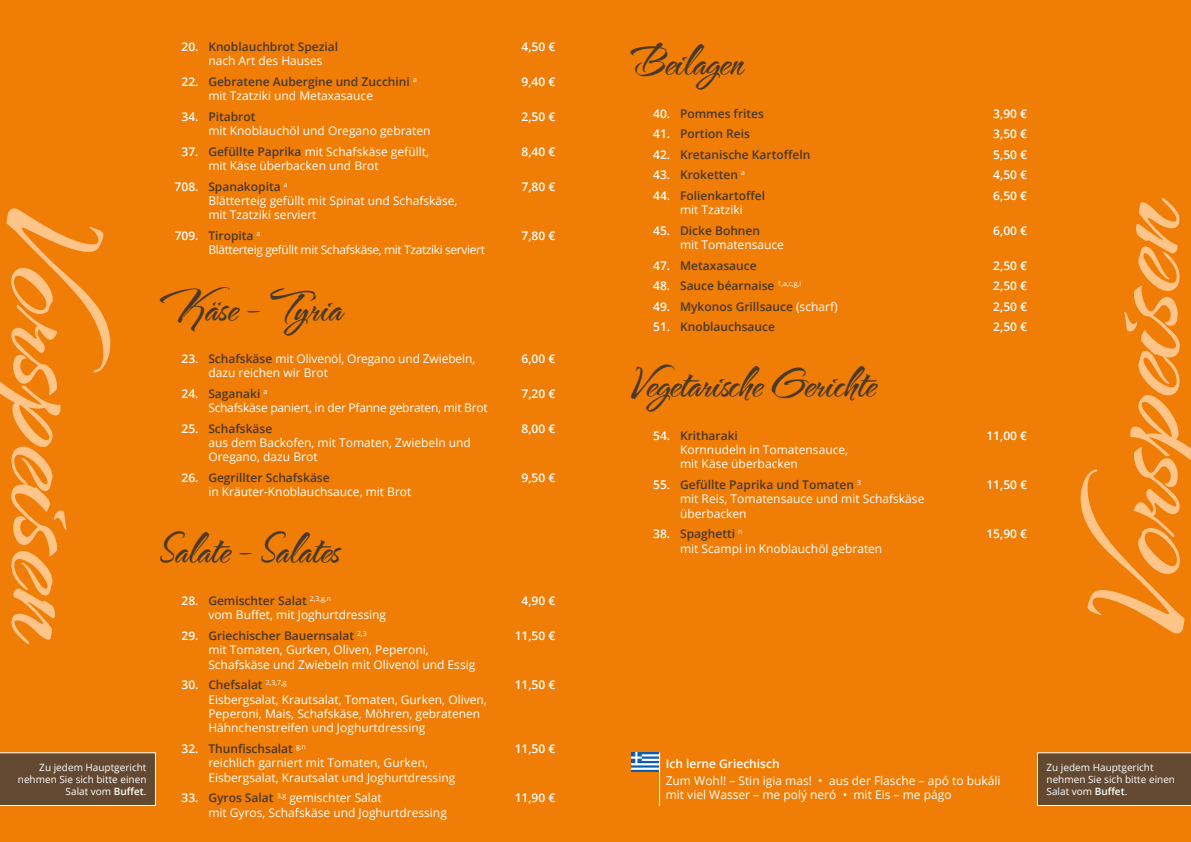
<style>
.page{position:relative;width:1191px;height:842px;background:#ef7d06}
.page>*{position:absolute;margin:0;border:0;box-sizing:border-box;transform-origin:0 0}
.t1{font:145px "The Nauti Gal ROB";color:#ffc487;scale:1.25 1}
.t2{font:48px "The Nauti Gal ROB";color:#4a3828}
.t3{font:12px/14.4px "Open Sans";color:#fff}
.t4{font:600 12px/14.4px "Open Sans";color:#4a3828}
.t5{font:600 12px "Open Sans";color:#fff}
.t6{font:12px/14.4px "Open Sans";letter-spacing:-.03em;color:#fff}
.t7{font:12px/14.4px "Open Sans";letter-spacing:-.02em;color:#fff}
.t8{font:10px/12px "Open Sans";color:#fff}
.s1{color:#fff}
.s2{font-weight:400;color:#fff}
.s3{font-weight:600}
.s4{font-weight:600;color:#4a3828}
</style>
<div class="page">
<img style="left:631px;top:752px;width:28px;height:19px">
<hr style="left:659px;top:752px;width:1px;height:54px;background:#fff">
<div style="left:1037px;top:752px;width:154px;height:54px;background:#634931"></div>
<div style="left:0;top:752px;width:156px;height:54px;background:#634931"></div>
<p class="t4" style="left:208px;top:39px;width:131px;text-indent:-27px"><span class="s1">20.</span> Knoblauchbrot Spezial <span class="s2">nach Art des Hauses</span></p>
<p class="t5" style="left:521px;top:38px;width:35px">4,50 €</p>
<p class="t4" style="left:208px;top:74px;width:210px;text-indent:-27px"><span class="s1">22.</span> Gebratene Aubergine und Zucchini <sup>a </sup><span class="s2">mit Tzatziki und Metaxasauce</span></p>
<p class="t5" style="left:521px;top:73px;width:35px">9,40 €</p>
<p class="t3" style="left:208px;top:109px;width:224px;text-indent:-27px"><span class="s3">34.</span> <span class="s4">Pitabrot<br></span>mit Knoblauchöl und Oregano gebraten</p>
<p class="t5" style="left:521px;top:108px;width:35px">2,50 €</p>
<p class="t3" style="left:208px;top:144px;width:222px;text-indent:-27px"><span class="s3">37.</span> <span class="s4">Gefüllte Paprika</span> mit Schafskäse gefüllt, mit Käse überbacken und Brot</p>
<p class="t5" style="left:521px;top:143px;width:35px">8,40 €</p>
<p class="t3" style="left:208px;top:179px;width:251px;text-indent:-34px"><span class="s3">708.</span> <span class="s4">Spanakopita</span> <sup>a<br></sup>Blätterteig gefüllt mit Spinat und Schafskäse, mit Tzatziki serviert</p>
<p class="t5" style="left:521px;top:178px;width:35px">7,80 €</p>
<p class="t6" style="left:208px;top:228px;width:278px;text-indent:-34px"><span class="s3">709.</span> <span class="s4">Tiropita</span> <sup>a<br></sup>Blätterteig gefüllt mit Schafskäse, mit Tzatziki serviert</p>
<p class="t5" style="left:521px;top:227px;width:35px">7,80 €</p>
<h2 class="t2" style="left:160px;top:281px;width:183px">Käse – Tyria</h2>
<h2 class="t2" style="left:631px;top:36px;width:113px">Beilagen</h2>
<p class="t4" style="left:653px;top:106px;width:112px"><span class="s1">40.</span> Pommes frites</p>
<p class="t5" style="left:993px;top:105px;width:35px">3,90 €</p>
<p class="t4" style="left:653px;top:126px;width:98px"><span class="s1">41.</span> Portion Reis</p>
<p class="t5" style="left:993px;top:126px;width:35px">3,50 €</p>
<p class="t4" style="left:653px;top:147px;width:159px"><span class="s1">42.</span> Kretanische Kartoffeln</p>
<p class="t5" style="left:993px;top:146px;width:35px">5,50 €</p>
<p class="t4" style="left:653px;top:167px;width:93px"><span class="s1">43.</span> Kroketten <sup>a</sup></p>
<p class="t5" style="left:993px;top:167px;width:35px">4,50 €</p>
<p class="t4" style="left:653px;top:188px;width:113px;text-align:center"><span class="s1">44.</span> Folienkartoffel <span class="s2">mit Tzatziki</span></p>
<p class="t5" style="left:993px;top:187px;width:35px">6,50 €</p>
<p class="t3" style="left:680px;top:223px;width:105px;text-indent:-27px"><span class="s3">45.</span> <span class="s4">Dicke Bohnen<br></span>mit Tomatensauce</p>
<p class="t5" style="left:993px;top:222px;width:35px">6,00 €</p>
<p class="t4" style="left:653px;top:258px;width:105px"><span class="s1">47.</span> Metaxasauce</p>
<p class="t5" style="left:993px;top:257px;width:35px">2,50 €</p>
<p class="t4" style="left:653px;top:278px;width:149px"><span class="s1">48.</span> Sauce béarnaise <sup>1,a,c,g,i</sup></p>
<p class="t5" style="left:993px;top:277px;width:35px">2,50 €</p>
<p class="t4" style="left:653px;top:299px;width:186px"><span class="s1">49.</span> Mykonos Grillsauce <span class="s2">(scharf)</span></p>
<p class="t5" style="left:993px;top:298px;width:35px">2,50 €</p>
<p class="t4" style="left:653px;top:319px;width:123px"><span class="s1">51.</span> Knoblauchsauce</p>
<p class="t5" style="left:993px;top:318px;width:35px">2,50 €</p>
<h1 class="t1" style="left:131px;top:210px;width:349px;rotate:90deg">Vorspeisen</h1>
<h1 class="t1" style="left:1060px;top:632px;width:349px;rotate:-90deg">Vorspeisen</h1>
<p class="t3" style="left:208px;top:351px;width:268px;text-indent:-27px"><span class="s3">23.</span> <span class="s4">Schafskäse</span> mit Olivenöl, Oregano und Zwiebeln, dazu reichen wir Brot</p>
<p class="t5" style="left:521px;top:350px;width:35px">6,00 €</p>
<p class="t7" style="left:208px;top:386px;width:281px;text-indent:-27px"><span class="s3">24.</span> <span class="s4">Saganaki</span> <sup>a<br></sup>Schafskäse paniert, in der Pfanne gebraten, mit Brot</p>
<p class="t5" style="left:521px;top:385px;width:35px">7,20 €</p>
<p class="t3" style="left:208px;top:421px;width:264px;text-indent:-27px"><span class="s3">25.</span> <span class="s4">Schafskäse<br></span>aus dem Backofen, mit Tomaten, Zwiebeln und<br>Oregano, dazu Brot</p>
<p class="t5" style="left:521px;top:420px;width:35px">8,00 €</p>
<p class="t3" style="left:208px;top:470px;width:205px;text-indent:-27px"><span class="s3">26.</span> <span class="s4">Gegrillter Schafskäse<br></span>in Kräuter-Knoblauchsauce, mit Brot</p>
<p class="t5" style="left:521px;top:469px;width:35px">9,50 €</p>
<h2 class="t2" style="left:631px;top:358px;width:245px">Vegetarische Gerichte</h2>
<p class="t3" style="left:680px;top:428px;width:169px;text-indent:-27px"><span class="s3">54.</span> <span class="s4">Kritharaki<br></span>Kornnudeln in Tomatensauce, mit Käse überbacken</p>
<p class="t5" style="left:986px;top:427px;width:42px">11,00 €</p>
<p class="t3" style="left:680px;top:477px;width:246px;text-indent:-27px"><span class="s3">55.</span> <span class="s4">Gefüllte Paprika und Tomaten</span> <sup>3<br></sup>mit Reis, Tomatensauce und mit Schafskäse überbacken</p>
<p class="t5" style="left:986px;top:476px;width:42px">11,50 €</p>
<p class="t3" style="left:680px;top:526px;width:204px;text-indent:-27px"><span class="s3">38.</span> <span class="s4">Spaghetti</span> <sup>n<br></sup>mit Scampi in Knoblauchöl gebraten</p>
<p class="t5" style="left:986px;top:526px;width:42px">15,90 €</p>
<h2 class="t2" style="left:160px;top:523px;width:181px">Salate – Salates</h2>
<p class="t3" style="left:208px;top:593px;width:179px;text-indent:-27px"><span class="s3">28.</span> <span class="s4">Gemischter Salat</span> <sup>2,3,g,n<br></sup>vom Buffet, mit Joghurtdressing</p>
<p class="t5" style="left:521px;top:592px;width:35px">4,90 €</p>
<p class="t3" style="left:208px;top:628px;width:268px;text-indent:-27px"><span class="s3">29.</span> <span class="s4">Griechischer Bauernsalat</span> <sup>2,3<br></sup>mit Tomaten, Gurken, Oliven, Peperoni,<br>Schafskäse und Zwiebeln mit Olivenöl und Essig</p>
<p class="t5" style="left:515px;top:627px;width:42px">11,50 €</p>
<p class="t3" style="left:208px;top:677px;width:280px;text-indent:-27px"><span class="s3">30.</span> <span class="s4">Chefsalat</span> <sup>2,3,7,g<br></sup>Eisbergsalat, Krautsalat, Tomaten, Gurken, Oliven, Peperoni, Mais, Schafskäse, Möhren, gebratenen Hähnchenstreifen und Joghurtdressing</p>
<p class="t5" style="left:515px;top:677px;width:42px">11,50 €</p>
<p class="t3" style="left:208px;top:741px;width:248px;text-indent:-27px"><span class="s3">32.</span> <span class="s4">Thunfischsalat</span> <sup>g,n<br></sup>reichlich garniert mit Tomaten, Gurken,<br>Eisbergsalat, Krautsalat und Joghurtdressing</p>
<p class="t5" style="left:515px;top:740px;width:42px">11,50 €</p>
<p class="t3" style="left:208px;top:790px;width:240px;text-indent:-27px"><span class="s3">33.</span> <span class="s4">Gyros Salat</span> <sup>3,g</sup> gemischter Salat<br>mit Gyros, Schafskäse und Joghurtdressing</p>
<p class="t5" style="left:515px;top:790px;width:42px">11,90 €</p>
<p class="t5" style="left:666px;top:755px;width:115px">Ich lerne Griechisch</p>
<p class="t3" style="left:666px;top:773px;width:336px">Zum Wohl! – Stin igia mas! • aus der Flasche – apó to bukáli mit viel Wasser – me polý neró • mit Eis – me págo</p>
<p class="t8" style="left:18px;top:761px;width:130px;text-align:right">Zu jedem Hauptgericht nehmen Sie sich bitte einen<br>Salat vom <span class="s3">Buffet</span>.</p>
<p class="t8" style="left:1046px;top:761px;width:130px">Zu jedem Hauptgericht nehmen Sie sich bitte einen<br>Salat vom <span class="s3">Buffet</span>.</p>
</div>
